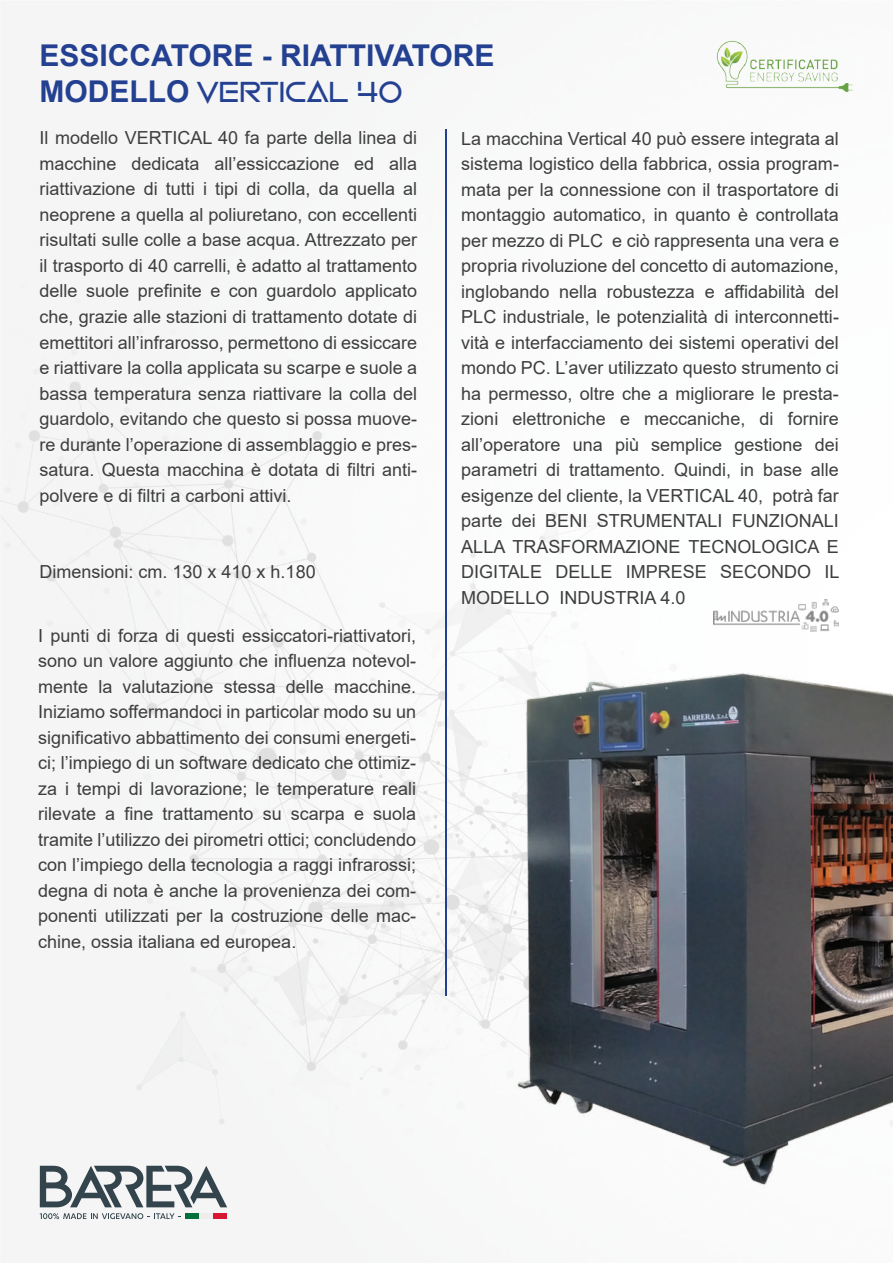
<style>
.page{position:relative;width:893px;height:1263px;background:#fff}
.page>*{position:absolute;margin:0;border:0;box-sizing:border-box;transform-origin:0 0}
.t1{font:700 30px "Arial";color:#234091}
.t2{font:30px "Mandatory Plaything";color:#234091}
.t3{font:18px/25.5px "Arial";color:#3e3e3f;text-align:justify}
.s1{font-family:"Arial";font-weight:700}
</style>
<div class="page">
<div style="left:0;top:1px;width:603px;height:1219px;background:#f5f6f6"></div>
<img style="left:446px;top:536px;width:447px;height:671px">
<svg style="left:40px;top:1213px;width:141px;height:6px"></svg>
<div style="left:185px;top:1213px;width:14px;height:6px;background:#006f3a"></div>
<div style="left:199px;top:1213px;width:14px;height:6px;background:#efedec"></div>
<div style="left:213px;top:1213px;width:14px;height:6px;background:#d71634"></div>
<svg style="left:40px;top:1166px;width:187px;height:41px"></svg>
<img style="left:716px;top:40px;width:137px;height:53px">
<hr style="left:446px;top:129px;width:1px;height:866px;background:#234091">
<img style="left:714px;top:599px;width:125px;height:33px">
<h1 class="t1" style="left:40px;top:35px;width:457px">ESSICCATORE - RIATTIVATORE</h1>
<h1 class="t2" style="left:40px;top:79px;width:364px"><span class="s1">MODELLO</span> VERTICAL 40</h1>
<p class="t3" style="left:40px;top:125px;width:379px">Il modello VERTICAL 40 fa parte della linea di macchine dedicata all’essiccazione ed alla riattivazione di tutti i tipi di colla, da quella al neoprene a quella al poliuretano, con eccellenti risultati sulle colle a base acqua. Attrezzato per il trasporto di 40 carrelli, è adatto al trattamento delle suole prefinite e con guardolo applicato che, grazie alle stazioni di trattamento dotate di emettitori all’infrarosso, permettono di essiccare e riattivare la colla applicata su scarpe e suole a bassa temperatura senza riattivare la colla del guardolo, evitando che questo si possa muove&shy;re durante l’operazione di assemblaggio e pres&shy;satura. Questa macchina è dotata di filtri anti&shy;polvere e di filtri a carboni attivi.</p>
<p class="t3" style="left:40px;top:559px;width:278px">Dimensioni: cm. 130 x 410 x h.180</p>
<p class="t3" style="left:38px;top:623px;width:380px">I punti di forza di questi essiccatori-riattivatori, sono un valore aggiunto che influenza notevol&shy;mente la valutazione stessa delle macchine.<br>Iniziamo soffermandoci in particolar modo su un significativo abbattimento dei consumi energeti&shy;ci; l’impiego di un software dedicato che ottimiz&shy;za i tempi di lavorazione; le temperature reali rilevate a fine trattamento su scarpa e suola tramite l’utilizzo dei pirometri ottici; concludendo con l’impiego della tecnologia a raggi infrarossi; degna di nota è anche la provenienza dei com&shy;ponenti utilizzati per la costruzione delle mac&shy;chine, ossia italiana ed europea.</p>
<p class="t3" style="left:461px;top:125px;width:380px">La macchina Vertical 40 può essere integrata al sistema logistico della fabbrica, ossia program&shy;mata per la connessione con il trasportatore di montaggio automatico, in quanto è controllata per mezzo di PLC e ciò rappresenta una vera e propria rivoluzione del concetto di automazione, inglobando nella robustezza e affidabilità del PLC industriale, le potenzialità di interconnetti&shy;vità e interfacciamento dei sistemi operativi del mondo PC. L’aver utilizzato questo strumento ci ha permesso, oltre che a migliorare le presta&shy;zioni elettroniche e meccaniche, di fornire all’operatore una più semplice gestione dei parametri di trattamento. Quindi, in base alle esigenze del cliente, la VERTICAL 40, potrà far parte dei BENI STRUMENTALI FUNZIONALI ALLA TRASFORMAZIONE TECNOLOGICA E DIGITALE DELLE IMPRESE SECONDO IL MODELLO INDUSTRIA 4.0</p>
</div>
